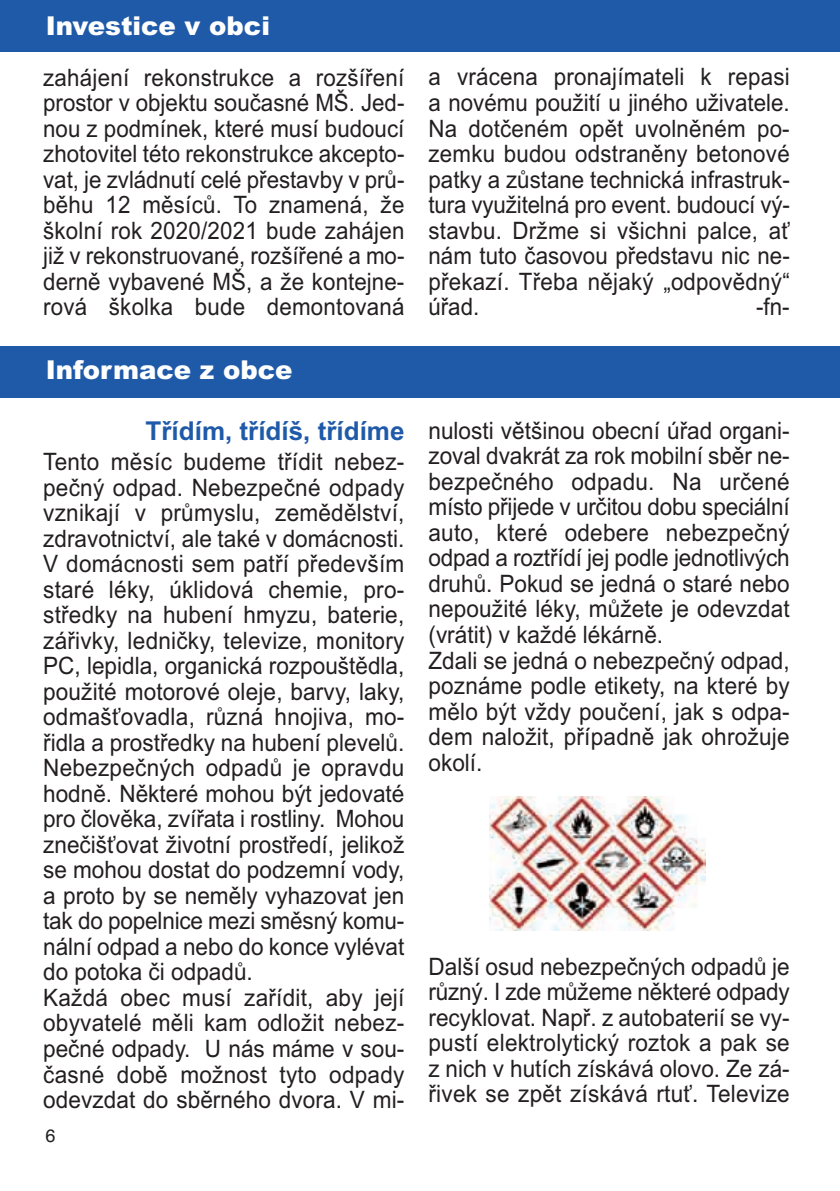
<style>
.page{position:relative;width:840px;height:1191px;background:#fff}
.page>*{position:absolute;margin:0;border:0;box-sizing:border-box;transform-origin:0 0}
.t1{font:900 26px "Arial";color:#fff}
.t2{font:700 26px "Arial";color:#1f5aa9}
.t3{font:24px/25.6px "Arial";letter-spacing:.005em;color:#231f20;scale:.94 1}
.t4{font:24px/25.6px "Arial";letter-spacing:.005em;color:#231f20;text-align:justify;scale:.93 1}
.t5{font:18px "Helvetica";color:#231f20}
</style>
<div class="page">
<div style="left:0;top:0;width:839px;height:51px;background:#1f5aa9"></div>
<div style="left:0;top:346px;width:839px;height:52px;background:#1f5aa9"></div>
<img style="left:489px;top:796px;width:215px;height:134px">
<p class="t1" style="left:46px;top:11px;width:226px">Investice v obci</p>
<p class="t4" style="left:43px;top:67px;width:390px">zahájení rekonstrukce a rozšíření prostor v objektu současné MŠ. Jed&shy;nou z podmínek, které musí budoucí zhotovitel této rekonstrukce akcepto&shy;vat, je zvládnutí celé přestavby v prů&shy;běhu 12 měsíců. To znamená, že školní rok 2020/2021 bude zahájen již v rekonstruované, rozšířené a mo&shy;derně vybavené MŠ, a že kontejne&shy;rová školka bude demontovaná</p>
<p class="t4" style="left:428px;top:67px;width:390px">a vrácena pronajímateli k repasi a novému použití u jiného uživatele.<br>Na dotčeném opět uvolněném po&shy;zemku budou odstraněny betonové patky a zůstane technická infrastruk&shy;tura využitelná pro event. budoucí vý&shy;stavbu. Držme si všichni palce, ať nám tuto časovou představu nic ne&shy;překazí. Třeba nějaký „odpovědný“ úřad.</p>
<p class="t4" style="left:755px;top:296px;width:37px">-fn-</p>
<p class="t1" style="left:46px;top:355px;width:248px">Informace z obce</p>
<p class="t2" style="left:145px;top:416px;width:260px">Třídím, třídíš, třídíme</p>
<p class="t3" style="left:43px;top:451px;width:385px">Tento měsíc budeme třídit nebez&shy;pečný odpad. Nebezpečné odpady vznikají v průmyslu, zemědělství, zdravotnictví, ale také v domácnosti.<br>V domácnosti sem patří především staré léky, úklidová chemie, pro&shy;středky na hubení hmyzu, baterie, zářivky, ledničky, televize, monitory PC, lepidla, organická rozpouštědla, použité motorové oleje, barvy, laky, odmašťovadla, různá hnojiva, mo&shy;řidla a prostředky na hubení plevelů.<br>Nebezpečných odpadů je opravdu hodně. Některé mohou být jedovaté pro člověka, zvířata i rostliny. Mohou znečišťovat životní prostředí, jelikož se mohou dostat do podzemní vody, a proto by se neměly vyhazovat jen tak do popelnice mezi směsný komu&shy;nální odpad a nebo do konce vylévat do potoka či odpadů.<br>Každá obec musí zařídit, aby její obyvatelé měli kam odložit nebez&shy;pečné odpady. U nás máme v sou&shy;časné době možnost tyto odpady odevzdat do sběrného dvora. V mi-</p>
<p class="t5" style="left:45px;top:1129px;width:12px">6</p>
<p class="t3" style="left:428px;top:420px;width:385px">nulosti většinou obecní úřad organi&shy;zoval dvakrát za rok mobilní sběr ne&shy;bezpečného odpadu. Na určené místo přijede v určitou dobu speciální auto, které odebere nebezpečný odpad a roztřídí jej podle jednotlivých druhů. Pokud se jedná o staré nebo nepoužité léky, můžete je odevzdat (vrátit) v každé lékárně.<br>Zdali se jedná o nebezpečný odpad, poznáme podle etikety, na které by mělo být vždy poučení, jak s odpa&shy;dem naložit, případně jak ohrožuje okolí.</p>
<p class="t3" style="left:428px;top:956px;width:385px;text-align:justify">Další osud nebezpečných odpadů je různý. I zde můžeme některé odpady recyklovat. Např. z autobaterií se vy&shy;pustí elektrolytický roztok a pak se z nich v hutích získává olovo. Ze zá&shy;řivek se zpět získává rtuť. Televize</p>
</div>
